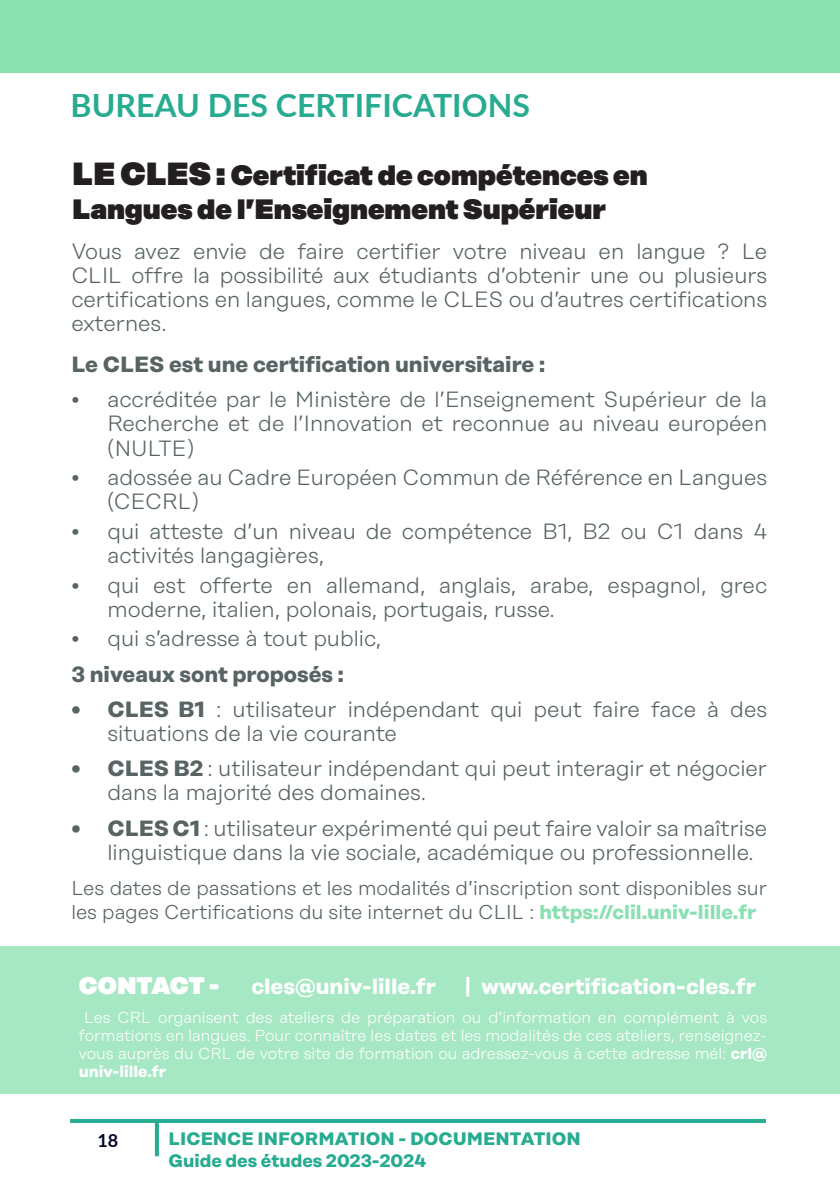
<style>
.page{position:relative;width:840px;height:1191px;background:#fff}
.page>*{position:absolute;margin:0;border:0;box-sizing:border-box;transform-origin:0 0}
.t1{font:700 32px "Lato";color:#27ab91}
.t2{font:900 28px/34px "Rational Display";color:#231f20}
.t3{font:900 24px "Rational Display";color:#fff}
.t4{font:300 22px/24px "Rational Display";color:#586364}
.t5{font:700 22px "Rational Display";color:#586364}
.t6{font:700 22px "Rational Display";color:#fff}
.t7{font:300 20px/24px "Rational Display";color:#586364}
.t8{font:700 18px "Rational Display";color:#27ab91}
.t9{font:700 18px "Lato";color:#000627}
.t10{font:300 16px/18px "Rational Display";color:#fff;text-align:justify}
.s1{font-size:32px}
.s2{font-weight:700}
.s3{font-weight:700;color:#89e0b1}
</style>
<div class="page">
<div style="left:0;top:0;width:839px;height:72px;background:#89e0b1"></div>
<hr style="left:70px;top:1119px;width:695px;height:4px;background:#27ab91">
<svg style="left:155px;top:1123px;width:4px;height:33px"></svg>
<div style="left:0;top:946px;width:839px;height:147px;background:#a6e7c4"></div>
<p class="t1" style="left:71px;top:82px;width:460px">BUREAU DES CERTIFICATIONS</p>
<p class="t2" style="left:72px;top:158px;width:577px"><span class="s1">LE CLES :</span> Certificat de compétences en<br>Langues de l’Enseignement Supérieur</p>
<p class="t4" style="left:71px;top:239px;width:697px;text-align:justify">Vous avez envie de faire certifier votre niveau en langue ? Le CLIL offre la possibilité aux étudiants d’obtenir une ou plusieurs certifications en langues, comme le CLES ou d’autres certifications externes.</p>
<p class="t5" style="left:71px;top:351px;width:475px">Le CLES est une certification universitaire :</p>
<p class="t4" style="left:107px;top:388px;width:661px;text-align:justify;text-indent:-36px">• accréditée par le Ministère de l’Enseignement Supérieur de la Recherche et de l’Innovation et reconnue au niveau européen (NULTE)</p>
<p class="t4" style="left:107px;top:465px;width:661px;text-indent:-36px">• adossée au Cadre Européen Commun de Référence en Langues (CECRL)</p>
<p class="t4" style="left:107px;top:519px;width:661px;text-indent:-36px">• qui atteste d’un niveau de compétence B1, B2 ou C1 dans 4 activités langagières,</p>
<p class="t4" style="left:107px;top:573px;width:661px;text-indent:-36px">• qui est offerte en allemand, anglais, arabe, espagnol, grec moderne, italien, polonais, portugais, russe.</p>
<p class="t4" style="left:71px;top:626px;width:311px">• qui s’adresse à tout public,</p>
<p class="t5" style="left:71px;top:660px;width:274px">3 niveaux sont proposés :</p>
<p class="t4" style="left:107px;top:697px;width:661px;text-indent:-36px"><span class="s2">• CLES B1</span> : utilisateur indépendant qui peut faire face à des situations de la vie courante</p>
<p class="t4" style="left:107px;top:756px;width:661px;text-indent:-36px"><span class="s2">• CLES B2</span> : utilisateur indépendant qui peut interagir et négocier dans la majorité des domaines.</p>
<p class="t4" style="left:107px;top:816px;width:661px;text-indent:-36px"><span class="s2">• CLES C1</span> : utilisateur expérimenté qui peut faire valoir sa maîtrise linguistique dans la vie sociale, académique ou professionnelle.</p>
<p class="t7" style="left:71px;top:876px;width:697px">Les dates de passations et les modalités d’inscription sont disponibles sur les pages Certifications du site internet du CLIL : <span class="s3">https://clil.univ-lille.fr</span></p>
<p class="t3" style="left:79px;top:970px;width:142px">CONTACT -</p>
<p class="t6" style="left:251px;top:972px;width:506px">cles@univ-lille.fr | www.certification-cles.fr</p>
<p class="t10" style="left:79px;top:1008px;width:689px;text-indent:6px">Les CRL organisent des ateliers de préparation ou d’information en complément à vos formations en langues. Pour connaître les dates et les modalités de ces ateliers, renseignez&shy;vous auprès du CRL de votre site de formation ou adressez-vous à cette adresse mél: <span class="s2">crl@ univ-lille.fr</span></p>
<p class="t9" style="left:97px;top:1127px;width:22px">18</p>
<p class="t8" style="left:168px;top:1128px;width:413px">LICENCE INFORMATION - DOCUMENTATION</p>
<p class="t8" style="left:168px;top:1149px;width:259px">Guide des études 2023-2024</p>
</div>
